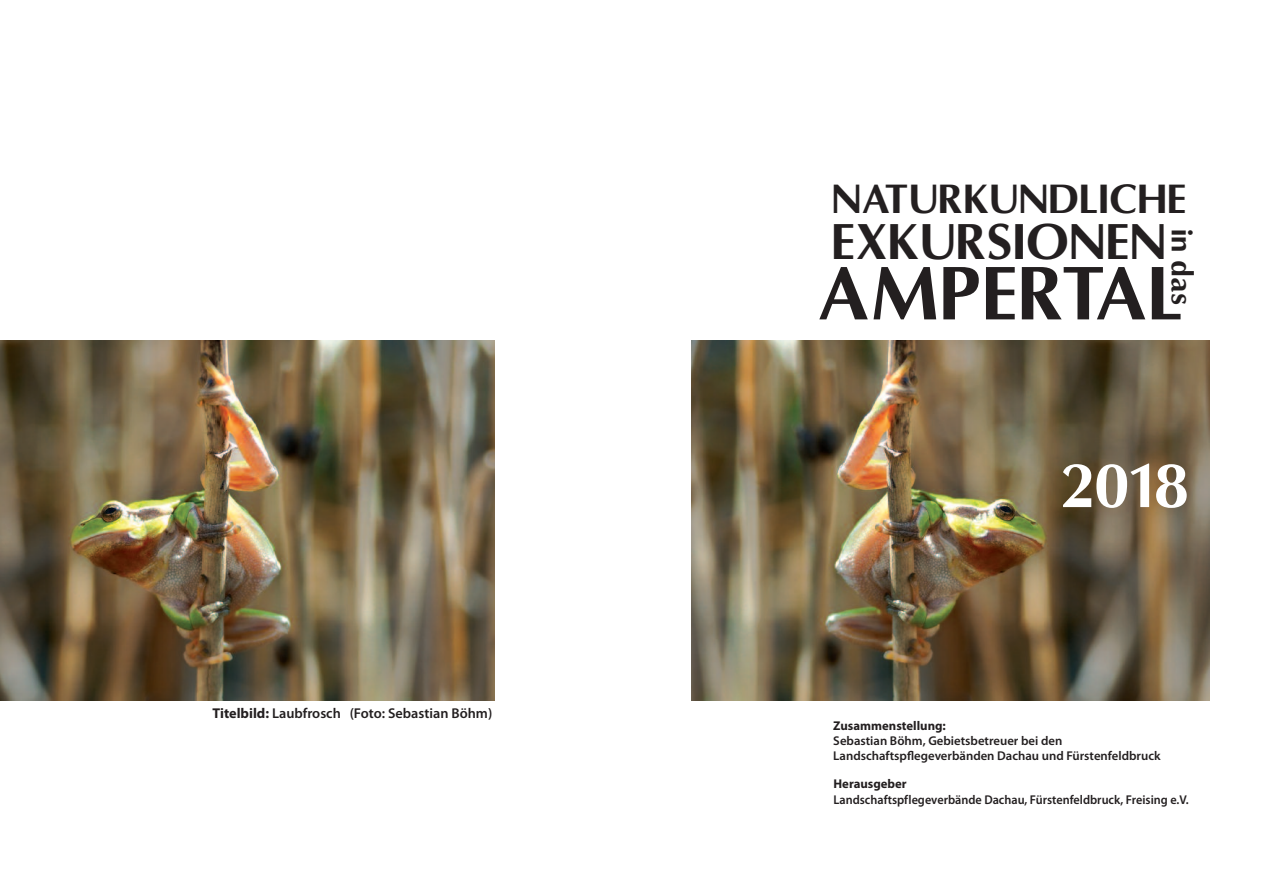
<style>
.page{position:relative;width:1263px;height:893px;background:#fff}
.page>*{position:absolute;margin:0;border:0;box-sizing:border-box;transform-origin:0 0}
.t1{font:700 72px "Omni";color:#231f20}
.t2{font:700 60px "Omni";color:#fff}
.t3{font:700 48px "Omni";color:#231f20}
.t4{font:700 39px "Omni";color:#231f20}
.t5{font:700 27.9px "Omni";color:#231f20}
.t6{font:600 14.25px "Myriad Pro";color:#231f20}
.t7{font:600 12.75px/14.7px "Myriad Pro";color:#231f20}
.t8{font:600 12.75px "Myriad Pro";color:#231f20;scale:.96 1}
.t9{font:700 12.75px "Myriad Pro";color:#231f20}
.s1{font-weight:700}
</style>
<div class="page">
<img style="left:691px;top:340px;width:519px;height:360px">
<img style="left:0;top:340px;width:495px;height:360px">
<p class="t6" style="left:213px;top:708px;width:281px"><span class="s1">Titelbild:</span> Laubfrosch (Foto: Sebastian Böhm)</p>
<h3 class="t4" style="left:832px;top:177px;width:356px">NATURKUNDLICHE</h3>
<h3 class="t3" style="left:831px;top:215px;width:336px">EXKURSIONEN</h3>
<h1 class="t1" style="left:817px;top:252px;width:368px">AMPERTAL</h1>
<h3 class="t5" style="left:1198px;top:229px;width:78px;rotate:90deg">in das</h3>
<h2 class="t2" style="left:1059px;top:451px;width:131px">2018</h2>
<p class="t9" style="left:833px;top:721px;width:114px">Zusammenstellung:</p>
<p class="t7" style="left:833px;top:734px;width:329px">Sebastian Böhm, Gebietsbetreuer bei den<br>Landschaftspflegeverbänden Dachau und Fürstenfeldbruck</p>
<p class="t9" style="left:833px;top:779px;width:75px">Herausgeber</p>
<p class="t8" style="left:833px;top:795px;width:372px">Landschaftspflegeverbände Dachau, Fürstenfeldbruck, Freising e.V.</p>
</div>
